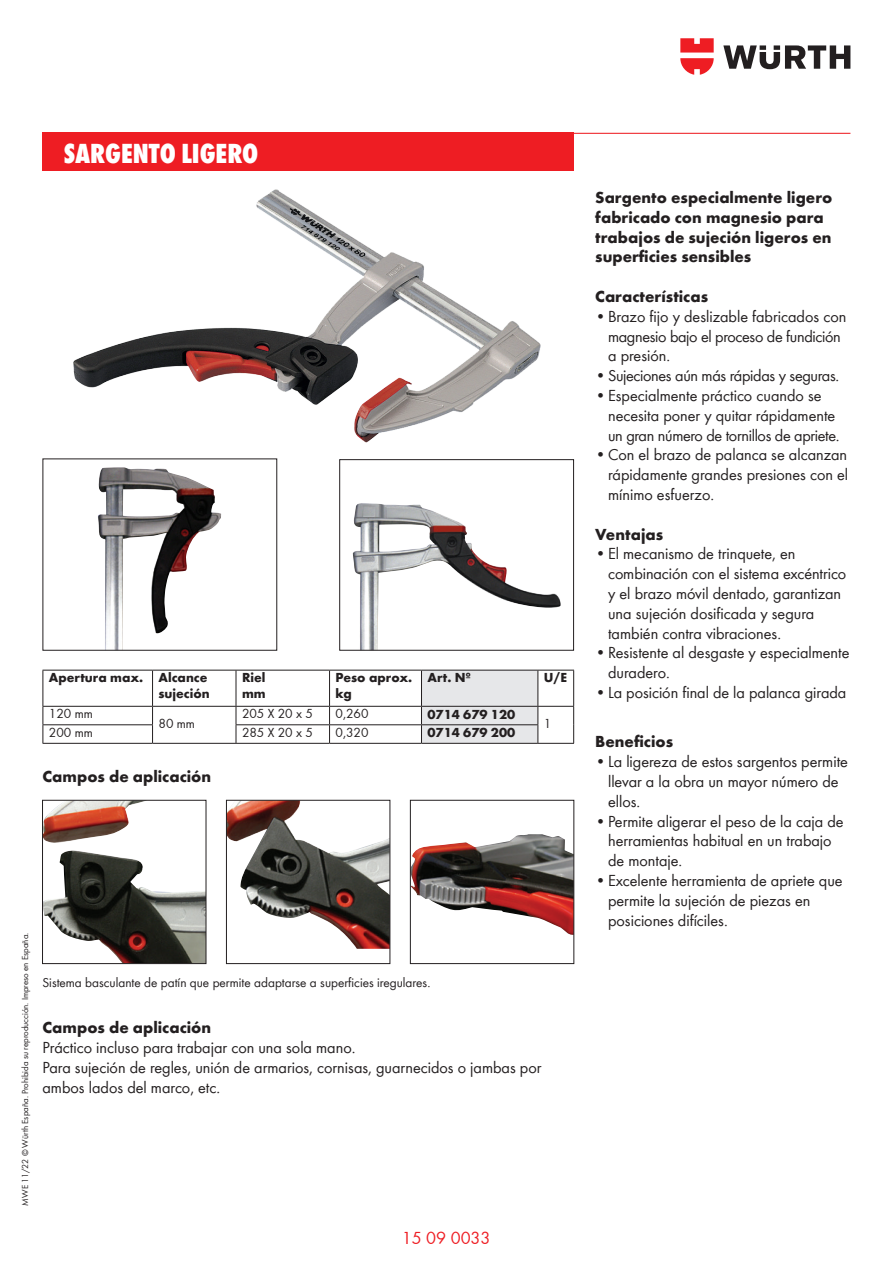
<style>
.page{position:relative;width:893px;height:1263px;background:#fff}
.page>*{position:absolute;margin:0;border:0;box-sizing:border-box;transform-origin:0 0}
.t1{font:800 condensed 28.5px "Wuerth";color:#fff}
.t2{font:18px "Wuerth";color:#ee1d23}
.t3{font:16.5px/19.8px "Wuerth";color:#231f20}
.t4{font:700 16.5px/19.8px "Wuerth";color:#231f20}
.t5{font:16.5px "Wuerth";letter-spacing:-.02em;color:#231f20}
.t6{font:13.5px "Wuerth";color:#231f20}
.t7{font:700 13.5px/16.2px "Wuerth";color:#231f20}
.t8{font:13.5px "Wuerth";letter-spacing:.25em;color:#231f20}
.t9{font:9px "Wuerth";color:#231f20}
</style>
<div class="page">
<svg style="left:723px;top:45px;width:127px;height:24px"></svg>
<svg style="left:680px;top:38px;width:34px;height:37px"></svg>
<div style="left:43px;top:133px;width:531px;height:38px;background:#ee1d23"></div>
<hr style="left:425px;top:133px;width:425px;height:1px;background:#ee1d23">
<hr style="left:43px;top:670px;width:110px;height:1px;background:#231f20">
<hr style="left:43px;top:670px;width:1px;height:36px;background:#231f20">
<hr style="left:153px;top:670px;width:83px;height:1px;background:#231f20">
<hr style="left:152px;top:670px;width:1px;height:36px;background:#231f20">
<hr style="left:236px;top:670px;width:94px;height:1px;background:#231f20">
<hr style="left:236px;top:670px;width:1px;height:36px;background:#231f20">
<hr style="left:330px;top:670px;width:91px;height:1px;background:#231f20">
<hr style="left:329px;top:670px;width:1px;height:36px;background:#231f20">
<hr style="left:43px;top:706px;width:110px;height:1px;background:#231f20">
<hr style="left:153px;top:706px;width:83px;height:1px;background:#231f20">
<hr style="left:236px;top:706px;width:94px;height:1px;background:#231f20">
<hr style="left:330px;top:706px;width:91px;height:1px;background:#231f20">
<hr style="left:43px;top:724px;width:110px;height:1px;background:#231f20">
<svg style="left:43px;top:707px;width:1px;height:36px"></svg>
<svg style="left:152px;top:707px;width:1px;height:36px"></svg>
<hr style="left:236px;top:724px;width:94px;height:1px;background:#231f20">
<svg style="left:236px;top:707px;width:1px;height:36px"></svg>
<hr style="left:330px;top:724px;width:91px;height:1px;background:#231f20">
<svg style="left:329px;top:707px;width:1px;height:36px"></svg>
<hr style="left:43px;top:743px;width:110px;height:1px;background:#231f20">
<hr style="left:153px;top:743px;width:83px;height:1px;background:#231f20">
<hr style="left:236px;top:743px;width:94px;height:1px;background:#231f20">
<hr style="left:330px;top:743px;width:91px;height:1px;background:#231f20">
<hr style="left:421px;top:743px;width:117px;height:1px;background:#231f20">
<hr style="left:538px;top:670px;width:36px;height:1px;background:#231f20">
<hr style="left:573px;top:670px;width:1px;height:36px;background:#231f20">
<hr style="left:538px;top:706px;width:36px;height:1px;background:#231f20">
<svg style="left:421px;top:670px;width:117px;height:73px;background:#dbdcde"></svg>
<svg style="left:573px;top:707px;width:1px;height:36px"></svg>
<hr style="left:538px;top:743px;width:36px;height:1px;background:#231f20">
<img style="left:98px;top:467px;width:123px;height:182px">
<img style="left:352px;top:503px;width:209px;height:146px">
<div style="left:339px;top:459px;width:235px;height:192px;border:1px solid #231f20"></div>
<img style="left:44px;top:802px;width:160px;height:160px">
<div style="left:42px;top:800px;width:164px;height:164px;border:1px solid #231f20"></div>
<img style="left:228px;top:802px;width:160px;height:147px">
<div style="left:226px;top:800px;width:164px;height:164px;border:1px solid #231f20"></div>
<img style="left:412px;top:834px;width:160px;height:101px">
<div style="left:410px;top:800px;width:164px;height:164px;border:1px solid #231f20"></div>
<img style="left:73px;top:189px;width:468px;height:254px">
<h1 class="t1" style="left:64px;top:133px;width:196px">SARGENTO LIGERO</h1>
<p class="t7" style="left:49px;top:669px;width:162px;text-align:right">Apertura max. Alcance sujeción</p>
<p class="t7" style="left:242px;top:669px;width:25px">Riel mm</p>
<p class="t7" style="left:336px;top:669px;width:78px">Peso aprox. kg</p>
<p class="t7" style="left:427px;top:669px;width:45px">Art. Nº</p>
<p class="t7" style="left:544px;top:669px;width:25px">U/E</p>
<p class="t6" style="left:49px;top:705px;width:45px">120 mm</p>
<p class="t6" style="left:159px;top:714px;width:38px">80 mm</p>
<p class="t8" style="left:242px;top:705px;width:72px">205X20x5</p>
<p class="t6" style="left:336px;top:705px;width:34px">0,260</p>
<p class="t7" style="left:427px;top:705px;width:89px">0714 679 120</p>
<p class="t6" style="left:544px;top:714px;width:9px">1</p>
<p class="t6" style="left:49px;top:723px;width:45px">200 mm</p>
<p class="t8" style="left:242px;top:723px;width:72px">285X20x5</p>
<p class="t6" style="left:336px;top:723px;width:34px">0,320</p>
<p class="t7" style="left:427px;top:723px;width:89px">0714 679 200</p>
<p class="t4" style="left:43px;top:765px;width:170px">Campos de aplicación</p>
<p class="t9" style="left:19px;top:1205px;width:274px;rotate:-90deg">MWE 11/22 © Würth España. Prohibida su reproducción. Impreso en España.</p>
<p class="t6" style="left:43px;top:974px;width:389px">Sistema basculante de patín que permite adaptarse a superficies iregulares.</p>
<p class="t4" style="left:43px;top:1016px;width:170px">Campos de aplicación</p>
<p class="t3" style="left:43px;top:1037px;width:500px">Práctico incluso para trabajar con una sola mano.<br>Para sujeción de regles, unión de armarios, cornisas, guarnecidos o jambas por ambos lados del marco, etc.</p>
<p class="t2" style="left:402px;top:1225px;width:90px">15 09 0033</p>
<p class="t4" style="left:595px;top:186px;width:239px">Sargento especialmente ligero fabricado con magnesio para trabajos de sujeción ligeros en superficies sensibles</p>
<p class="t4" style="left:595px;top:285px;width:114px">Características</p>
<p class="t3" style="left:608px;top:306px;width:240px;text-indent:-13px">• Brazo fijo y deslizable fabricados con magnesio bajo el proceso de fundición a presión.</p>
<p class="t5" style="left:595px;top:364px;width:245px">• Sujeciones aún más rápidas y seguras.</p>
<p class="t3" style="left:608px;top:385px;width:233px;text-indent:-13px">• Especialmente práctico cuando se necesita poner y quitar rápidamente un gran número de tornillos de apriete.</p>
<p class="t3" style="left:608px;top:444px;width:242px;text-align:justify;text-indent:-13px">• Con el brazo de palanca se alcanzan rápidamente grandes presiones con el mínimo esfuerzo.</p>
<p class="t4" style="left:595px;top:523px;width:69px">Ventajas</p>
<p class="t3" style="left:608px;top:543px;width:240px;text-indent:-13px">• El mecanismo de trinquete, en combinación con el sistema excéntrico y el brazo móvil dentado, garantizan una sujeción dosificada y segura también contra vibraciones.</p>
<p class="t3" style="left:608px;top:642px;width:243px;text-indent:-13px">• Resistente al desgaste y especialmente duradero.</p>
<p class="t3" style="left:595px;top:682px;width:252px">• La posición final de la palanca girada</p>
<p class="t4" style="left:595px;top:731px;width:79px">Beneficios</p>
<p class="t3" style="left:608px;top:751px;width:241px;text-indent:-13px">• La ligereza de estos sargentos permite llevar a la obra un mayor número de ellos.</p>
<p class="t3" style="left:608px;top:810px;width:237px;text-indent:-13px">• Permite aligerar el peso de la caja de herramientas habitual en un trabajo de montaje.</p>
<p class="t3" style="left:608px;top:870px;width:236px;text-indent:-13px">• Excelente herramienta de apriete que permite la sujeción de piezas en posiciones difíciles.</p>
</div>
